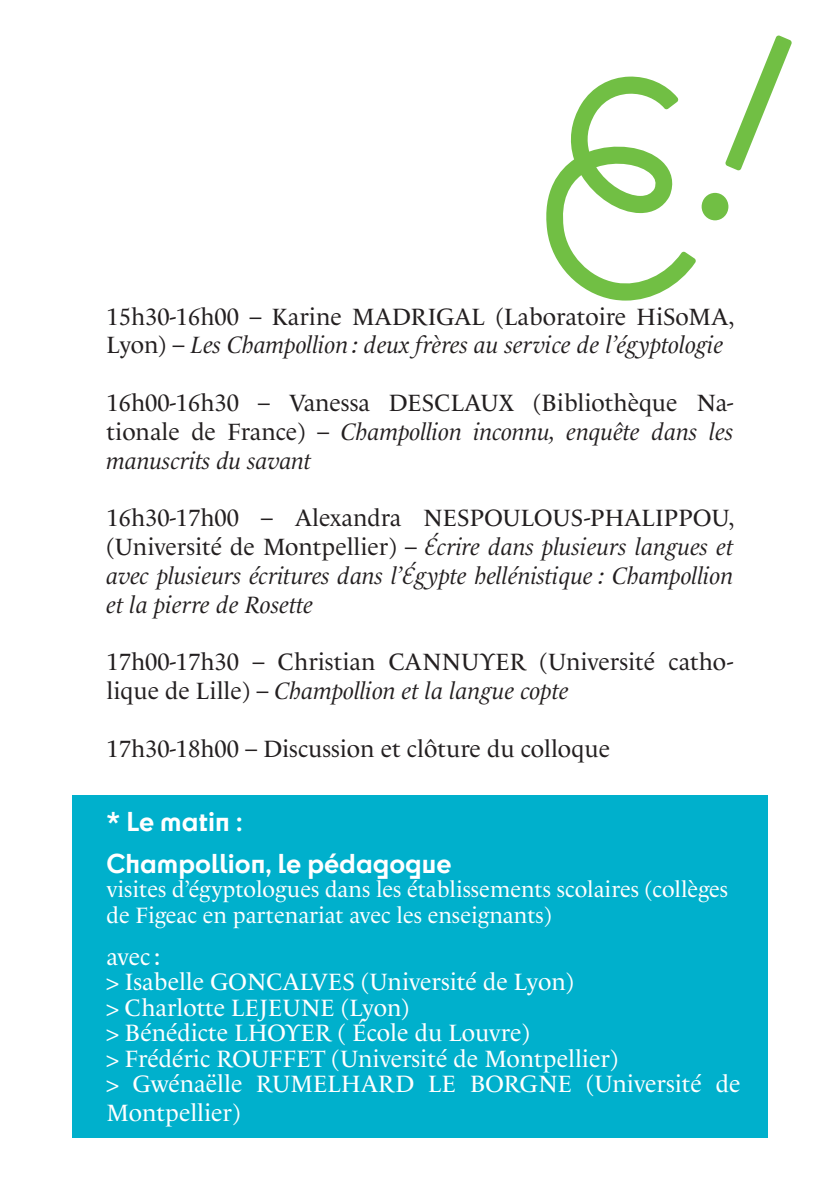
<style>
.page{position:relative;width:840px;height:1191px;background:#fff}
.page>*{position:absolute;margin:0;border:0;box-sizing:border-box;transform-origin:0 0}
.t1{font:700 25.4px/42.4px "Cy";color:#fff}
.t2{font:24px/28.8px "Le Monde Livre Cla Std";color:#231f20}
.t3{font:24px/25.4px "Le Monde Livre Cla Std";color:#fff}
.t4{font:italic 24px/28.8px "Le Monde Livre Cla Std";color:#231f20;text-align:justify}
.t5{font:22.6px/25.4px "Le Monde Livre Cla Std";color:#fff}
.s1{font-style:italic}
.s2{font-style:normal}
</style>
<div class="page">
<div style="left:72px;top:796px;width:695px;height:342px;background:#00b0cc"></div>
<svg style="left:546px;top:35px;width:245px;height:265px"></svg>
<p class="t2" style="left:106px;top:302px;width:629px">15h30-16h00 – Karine MADRIGAL (Laboratoire HiSoMA,<br>Lyon) – <span class="s1">Les Champollion : deux frères au service de l’égyptologie</span></p>
<p class="t2" style="left:106px;top:388px;width:628px;text-align:justify">16h00-16h30 – Vanessa DESCLAUX (Bibliothèque Na&shy;tionale de France) – <span class="s1">Champollion inconnu, enquête dans les manuscrits du savant</span></p>
<p class="t4" style="left:106px;top:503px;width:629px"><span class="s2">16h30-17h00 – Alexandra NESPOULOUS-PHALIPPOU, (Université de Montpellier) –</span> Écrire dans plusieurs langues et avec plusieurs écritures dans l’Égypte hellénistique : Champollion et la pierre de Rosette</p>
<p class="t2" style="left:106px;top:647px;width:628px">17h00-17h30 – Christian CANNUYER (Université catho&shy;lique de Lille) – <span class="s1">Champollion et la langue copte</span></p>
<p class="t2" style="left:106px;top:734px;width:504px">17h30-18h00 – Discussion et clôture du colloque</p>
<p class="t1" style="left:106px;top:798px;width:346px">* Le matin :<br>Champollion, le pédagogue</p>
<p class="t5" style="left:106px;top:876px;width:622px">visites d’égyptologues dans les établissements scolaires (collèges de Figeac en partenariat avec les enseignants)</p>
<p class="t3" style="left:106px;top:944px;width:635px">avec :<br>&gt; Isabelle GONCALVES (Université de Lyon)<br>&gt; Charlotte LEJEUNE (Lyon)<br>&gt; Bénédicte LHOYER ( École du Louvre)<br>&gt; Frédéric ROUFFET (Université de Montpellier)<br>&gt; Gwénaëlle RUMELHARD LE BORGNE (Université de</p>
<p class="t3" style="left:106px;top:1099px;width:135px">Montpellier)</p>
</div>
